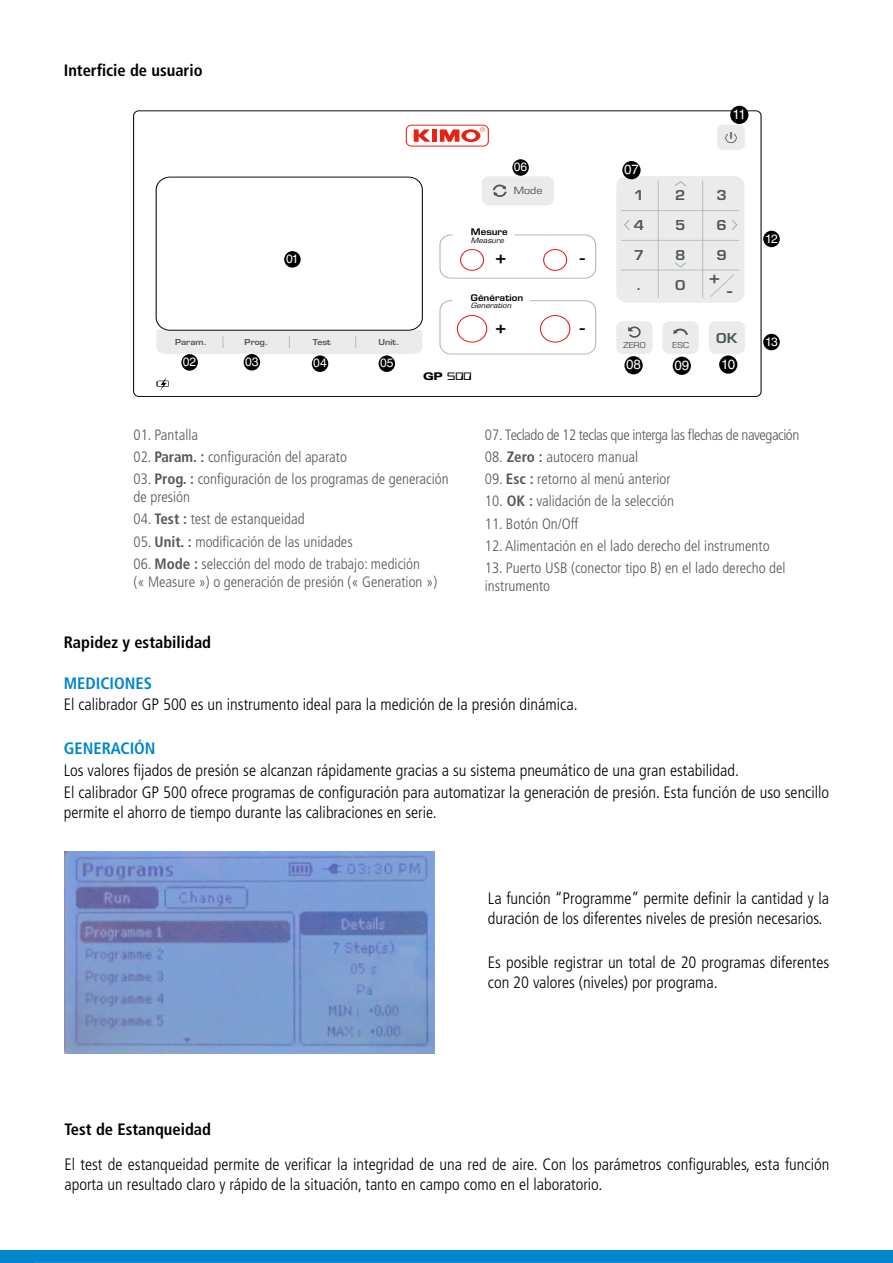
<style>
.page{position:relative;width:893px;height:1263px;background:#fff}
.page>*{position:absolute;margin:0;border:0;box-sizing:border-box;transform-origin:0 0}
.t1{font:600 17.7px "Eurostile LT Std";color:#000;scale:1.11 1}
.t2{font:600 17.7px "Eurostile LT Std";color:#4c565c;scale:1.11 1}
.t3{font:600 17.7px "Eurostile LT Std";color:#010100;scale:1.11 1}
.t4{font:300 condensed 16.5px/19.8px "Frutiger LT Std";color:#000}
.t5{font:700 condensed 16.5px "Frutiger LT Std";color:#000}
.t6{font:700 condensed 16.5px "Frutiger LT Std";color:#0086ca}
.t7{font:300 condensed 15px/18px "Frutiger LT Std";color:#575756}
.t8{font:300 condensed 15px "Frutiger LT Std";letter-spacing:-.03em;color:#575756}
.t9{font:13.5px "Helvetica LT Std";color:#fff}
.t10{font:600 13.2px "Eurostile LT Std";color:#4c565c;scale:1.11 1}
.t11{font:12.15px "Helvetica LT Std";color:#fff}
.t12{font:10.65px "Orbit Bby BT";color:#010100;scale:1.11 1}
.t13{font:9.75px "Eurostile LT Std";color:#4c565c;scale:1.11 1}
.t14{font:600 8.85px "Eurostile LT Std";color:#000;scale:1.11 1}
.t15{font:600 7.95px "Eurostile LT Std";color:#4c565c;scale:1.11 1}
.t16{font:7.95px "Eurostile LT Std";color:#4c565c;scale:1.11 1}
.t17{font:italic 7.05px "Eurostile LT Std";color:#000;scale:1.11 1}
.s1{font-family:"Zurich BT";font-weight:900;font-stretch:expanded}
.s2{font-weight:700}
</style>
<div class="page">
<div style="left:0;top:1251px;width:893px;height:12px;background:#0086ca"></div>
<hr style="left:34px;top:1262px;width:765px;height:1px;background:#dadada">
<svg style="left:406px;top:125px;width:83px;height:22px"></svg>
<div style="left:709px;top:321px;width:36px;height:33px;background:#ebebeb;border-radius:7px"></div>
<div style="left:662px;top:321px;width:37px;height:33px;background:#ebebeb;border-radius:7px"></div>
<div style="left:616px;top:321px;width:36px;height:33px;background:#ebebeb;border-radius:7px"></div>
<div style="left:482px;top:176px;width:72px;height:29px;background:#ebebeb;border-radius:7px"></div>
<div style="left:717px;top:125px;width:28px;height:25px;background:#ebebeb;border-radius:5px"></div>
<svg style="left:156px;top:377px;width:13px;height:14px"></svg>
<div style="left:440px;top:235px;width:156px;height:43px;border:1px solid #b1b1b6;border-radius:11px"></div>
<div style="left:440px;top:300px;width:156px;height:54px;border:1px solid #b3b2b6;border-radius:11px"></div>
<div style="left:156px;top:330px;width:266px;height:24px;background:#ebebeb"></div>
<svg style="left:628px;top:326px;width:13px;height:12px"></svg>
<svg style="left:493px;top:185px;width:14px;height:12px"></svg>
<svg style="left:725px;top:132px;width:12px;height:11px"></svg>
<svg style="left:673px;top:329px;width:15px;height:6px"></svg>
<div style="left:616px;top:176px;width:128px;height:127px;background:#ebebeb"></div>
<hr style="left:658px;top:181px;width:1px;height:117px;background:#b6bec4">
<hr style="left:702px;top:181px;width:1px;height:117px;background:#b6bec4">
<hr style="left:621px;top:240px;width:118px;height:1px;background:#b6bec4">
<hr style="left:621px;top:270px;width:118px;height:1px;background:#b6bec4">
<hr style="left:621px;top:210px;width:118px;height:1px;background:#b6bec4">
<svg style="left:457px;top:249px;width:113px;height:93px"></svg>
<div style="left:156px;top:177px;width:266px;height:153px;border:1px solid #050300;border-radius:13px"></div>
<div style="left:181px;top:354px;width:17px;height:17px;background:#000;border-radius:50%"></div>
<div style="left:284px;top:251px;width:17px;height:17px;background:#000;border-radius:50%"></div>
<div style="left:244px;top:354px;width:16px;height:16px;background:#000;border-radius:50%"></div>
<div style="left:312px;top:355px;width:16px;height:17px;background:#000;border-radius:50%"></div>
<div style="left:379px;top:355px;width:16px;height:17px;background:#000;border-radius:50%"></div>
<div style="left:512px;top:159px;width:17px;height:17px;background:#000;border-radius:50%"></div>
<div style="left:624px;top:356px;width:19px;height:18px;background:#000;border-radius:50%"></div>
<div style="left:673px;top:357px;width:18px;height:18px;background:#000;border-radius:50%"></div>
<div style="left:719px;top:355px;width:18px;height:19px;background:#000;border-radius:50%"></div>
<div style="left:730px;top:106px;width:18px;height:18px;background:#000;border-radius:50%"></div>
<div style="left:622px;top:161px;width:19px;height:18px;background:#000;border-radius:50%"></div>
<div style="left:763px;top:231px;width:17px;height:16px;background:#000;border-radius:50%"></div>
<div style="left:763px;top:334px;width:17px;height:16px;background:#000;border-radius:50%"></div>
<img style="left:64px;top:851px;width:371px;height:202px">
<p class="t5" style="left:64px;top:61px;width:140px">Interficie de usuario</p>
<p class="t11" style="left:286px;top:252px;width:14px">01</p>
<p class="t11" style="left:514px;top:160px;width:15px">06</p>
<p class="t13" style="left:514px;top:185px;width:27px">Mode</p>
<p class="t14" style="left:471px;top:227px;width:35px">Mesure</p>
<p class="t17" style="left:471px;top:236px;width:31px">Measure</p>
<p class="t1" style="left:495px;top:247px;width:12px">+</p>
<p class="t3" style="left:580px;top:247px;width:6px">-</p>
<p class="t14" style="left:471px;top:292px;width:49px">Génération</p>
<p class="t17" style="left:471px;top:301px;width:38px">Generation</p>
<p class="t9" style="left:624px;top:162px;width:16px">07</p>
<p class="t9" style="left:733px;top:106px;width:15px">11</p>
<p class="t10" style="left:634px;top:186px;width:11px">1</p>
<p class="t10" style="left:675px;top:186px;width:11px">2</p>
<p class="t10" style="left:717px;top:186px;width:11px">3</p>
<p class="t10" style="left:634px;top:217px;width:11px">4</p>
<p class="t10" style="left:675px;top:217px;width:11px">5</p>
<p class="t10" style="left:717px;top:217px;width:11px">6</p>
<p class="t10" style="left:634px;top:247px;width:11px">7</p>
<p class="t10" style="left:675px;top:247px;width:11px">8</p>
<p class="t10" style="left:717px;top:247px;width:11px">9</p>
<p class="t10" style="left:636px;top:277px;width:6px">.</p>
<p class="t10" style="left:675px;top:277px;width:11px">0</p>
<p class="t2" style="left:709px;top:266px;width:12px">+</p>
<p class="t2" style="left:727px;top:280px;width:6px">-</p>
<p class="t1" style="left:495px;top:317px;width:12px">+</p>
<p class="t1" style="left:580px;top:317px;width:6px">-</p>
<p class="t15" style="left:175px;top:337px;width:30px">Param.</p>
<p class="t15" style="left:245px;top:337px;width:23px">Prog.</p>
<p class="t15" style="left:313px;top:337px;width:18px">Test</p>
<p class="t15" style="left:379px;top:337px;width:20px">Unit.</p>
<p class="t16" style="left:623px;top:340px;width:22px">ZERO</p>
<p class="t16" style="left:673px;top:340px;width:16px">ESC</p>
<p class="t10" style="left:716px;top:329px;width:20px">OK</p>
<p class="t11" style="left:183px;top:355px;width:15px">02</p>
<p class="t11" style="left:245px;top:355px;width:15px">03</p>
<p class="t11" style="left:313px;top:356px;width:15px">04</p>
<p class="t11" style="left:380px;top:356px;width:15px">05</p>
<p class="t12" style="left:423px;top:370px;width:45px"><span class="s1">GP</span> 500</p>
<p class="t9" style="left:626px;top:357px;width:16px">08</p>
<p class="t9" style="left:674px;top:357px;width:16px">09</p>
<p class="t9" style="left:721px;top:356px;width:16px">10</p>
<p class="t11" style="left:765px;top:231px;width:15px">12</p>
<p class="t11" style="left:765px;top:334px;width:15px">13</p>
<p class="t7" style="left:133px;top:426px;width:66px">01. Pantalla</p>
<p class="t7" style="left:133px;top:448px;width:215px">02. <span class="s2">Param. :</span> configuración del aparato</p>
<p class="t7" style="left:133px;top:470px;width:317px">03. <span class="s2">Prog. :</span> configuración de los programas de generación de presión</p>
<p class="t7" style="left:133px;top:510px;width:173px">04. <span class="s2">Test :</span> test de estanqueidad</p>
<p class="t7" style="left:133px;top:533px;width:221px">05. <span class="s2">Unit. :</span> modificación de las unidades</p>
<p class="t7" style="left:133px;top:555px;width:305px">06. <span class="s2">Mode :</span> selección del modo de trabajo: medición<br>(« Measure ») o generación de presión (« Generation »)</p>
<p class="t8" style="left:485px;top:426px;width:316px">07. Teclado de 12 teclas que interga las flechas de navegación</p>
<p class="t7" style="left:485px;top:448px;width:155px">08. <span class="s2">Zero :</span> autocero manual</p>
<p class="t7" style="left:485px;top:470px;width:187px">09. <span class="s2">Esc :</span> retorno al menú anterior</p>
<p class="t7" style="left:485px;top:492px;width:191px">10. <span class="s2">OK :</span> validación de la selección</p>
<p class="t7" style="left:485px;top:515px;width:95px">11. Botón On/Off</p>
<p class="t7" style="left:485px;top:537px;width:286px">12. Alimentación en el lado derecho del instrumento</p>
<p class="t7" style="left:485px;top:559px;width:302px">13. Puerto USB (conector tipo B) en el lado derecho del instrumento</p>
<p class="t5" style="left:64px;top:633px;width:149px">Rapidez y estabilidad</p>
<p class="t6" style="left:64px;top:673px;width:90px">MEDICIONES</p>
<p class="t4" style="left:64px;top:695px;width:515px">El calibrador GP 500 es un instrumento ideal para la medición de la presión dinámica.</p>
<p class="t6" style="left:64px;top:739px;width:93px">GENERACIÓN</p>
<p class="t4" style="left:64px;top:760px;width:767px;line-height:21.9px">Los valores fijados de presión se alcanzan rápidamente gracias a su sistema pneumático de una gran estabilidad.<br>El calibrador GP 500 ofrece programas de configuración para automatizar la generación de presión. Esta función de uso sencillo</p>
<p class="t4" style="left:64px;top:803px;width:374px">permite el ahorro de tiempo durante las calibraciones en serie.</p>
<p class="t4" style="left:488px;top:889px;width:343px">La función “Programme” permite definir la cantidad y la duración de los diferentes niveles de presión necesarios.</p>
<p class="t4" style="left:488px;top:953px;width:343px">Es posible registrar un total de 20 programas diferentes con 20 valores (niveles) por programa.</p>
<p class="t5" style="left:64px;top:1120px;width:148px">Test de Estanqueidad</p>
<p class="t4" style="left:64px;top:1154px;width:766px">El test de estanqueidad permite de verificar la integridad de una red de aire. Con los parámetros configurables, esta función aporta un resultado claro y rápido de la situación, tanto en campo como en el laboratorio.</p>
</div>
